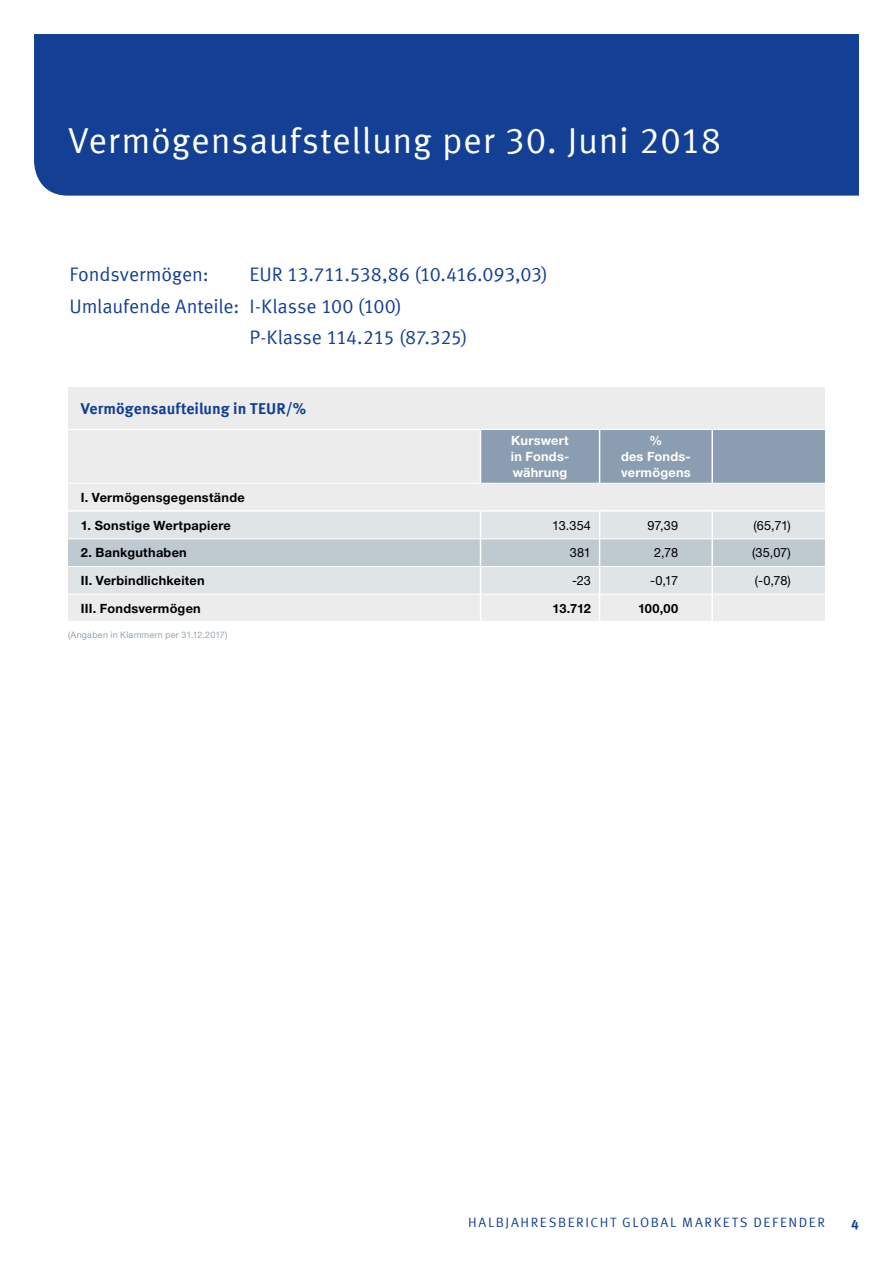
<style>
.page{position:relative;width:893px;height:1263px;background:#fff}
.page>*{position:absolute;margin:0;border:0;box-sizing:border-box;transform-origin:0 0}
.t1{font:36px "Meta Offc Pro Norm";letter-spacing:.015em;color:#fff}
.t2{font:19.5px "Meta Offc Pro Norm";letter-spacing:-.01em;color:#134094}
.t3{font:700 15.75px "Meta Offc Pro";color:#134094}
.t4{font:13.5px "Meta Offc Pro Norm";letter-spacing:.12em;color:#134094}
.t5{font:700 13.5px "Meta Offc Pro";color:#134094}
.t6{font:700 12.75px "Helvetica Neue LTW1 G";letter-spacing:.02em;color:#000}
.t7{font:12.75px "Helvetica Neue LTW1 G";letter-spacing:-.01em;color:#000}
.t8{font:700 12.75px/15.9px "Helvetica Neue LTW1 G";letter-spacing:.02em;color:#fff;text-align:justify}
.t9{font:9px "Helvetica Neue LTW1 G";letter-spacing:.025em;color:#94a5b0}
</style>
<div class="page">
<div style="left:34px;top:34px;width:825px;height:162px;background:#134094"></div>
<div style="left:68px;top:387px;width:757px;height:123px;background:#ececed"></div>
<div style="left:481px;top:430px;width:344px;height:53px;background:#8b9eb1"></div>
<hr style="left:68px;top:429px;width:412px;height:1px;background:#fff">
<hr style="left:480px;top:429px;width:120px;height:1px;background:#fff">
<hr style="left:600px;top:429px;width:112px;height:1px;background:#fff">
<hr style="left:712px;top:429px;width:113px;height:1px;background:#fff">
<hr style="left:68px;top:483px;width:412px;height:1px;background:#fff">
<hr style="left:480px;top:483px;width:120px;height:1px;background:#fff">
<hr style="left:600px;top:483px;width:112px;height:1px;background:#fff">
<hr style="left:712px;top:483px;width:113px;height:1px;background:#fff">
<hr style="left:480px;top:430px;width:1px;height:53px;background:#fff">
<hr style="left:599px;top:430px;width:1px;height:53px;background:#fff">
<svg style="left:68px;top:511px;width:757px;height:110px"></svg>
<hr style="left:711px;top:430px;width:2px;height:53px;background:#fff">
<hr style="left:711px;top:512px;width:2px;height:27px;background:#fff">
<hr style="left:711px;top:539px;width:2px;height:27px;background:#fff">
<hr style="left:711px;top:566px;width:2px;height:28px;background:#fff">
<hr style="left:711px;top:594px;width:2px;height:27px;background:#fff">
<h1 class="t1" style="left:68px;top:113px;width:655px">Vermögensaufstellung per 30. Juni 2018</h1>
<h2 class="t2" style="left:70px;top:259px;width:141px">Fondsvermögen:</h2>
<h2 class="t2" style="left:250px;top:259px;width:300px">EUR 13.711.538,86 (10.416.093,03)</h2>
<h2 class="t2" style="left:70px;top:291px;width:334px">Umlaufende Anteile: I-Klasse 100 (100)</h2>
<h2 class="t2" style="left:250px;top:323px;width:220px">P-Klasse 114.215 (87.325)</h2>
<p class="t3" style="left:81px;top:396px;width:227px">Vermögensaufteilung in TEUR/%</p>
<p class="t8" style="left:511px;top:432px;width:60px">Kurswert in Fonds&shy;währung</p>
<p class="t8" style="left:621px;top:432px;width:71px;text-align:center">%<br>des Fonds&shy;vermögens</p>
<p class="t6" style="left:81px;top:489px;width:165px">I. Vermögensgegenstände</p>
<p class="t6" style="left:81px;top:517px;width:152px">1. Sonstige Wertpapiere</p>
<p class="t7" style="left:552px;top:517px;width:40px">13.354</p>
<p class="t7" style="left:648px;top:517px;width:32px">97,39</p>
<p class="t7" style="left:753px;top:517px;width:39px">(65,71)</p>
<p class="t6" style="left:81px;top:545px;width:108px">2. Bankguthaben</p>
<p class="t7" style="left:570px;top:545px;width:23px">381</p>
<p class="t7" style="left:654px;top:545px;width:26px">2,78</p>
<p class="t7" style="left:752px;top:545px;width:40px">(35,07)</p>
<p class="t6" style="left:81px;top:572px;width:125px">II. Verbindlichkeiten</p>
<p class="t7" style="left:572px;top:572px;width:21px">-23</p>
<p class="t7" style="left:650px;top:572px;width:30px">-0,17</p>
<p class="t7" style="left:755px;top:572px;width:38px">(-0,78)</p>
<p class="t6" style="left:81px;top:600px;width:122px">III. Fondsvermögen</p>
<p class="t6" style="left:553px;top:600px;width:40px">13.712</p>
<p class="t6" style="left:638px;top:600px;width:42px">100,00</p>
<p class="t9" style="left:68px;top:629px;width:161px">(Angaben in Klammern per 31.12.2017)</p>
<p class="t4" style="left:468px;top:1211px;width:358px">HALBJAHRESBERICHT GLOBAL MARKETS DEFENDER</p>
<p class="t5" style="left:851px;top:1214px;width:9px">4</p>
</div>
